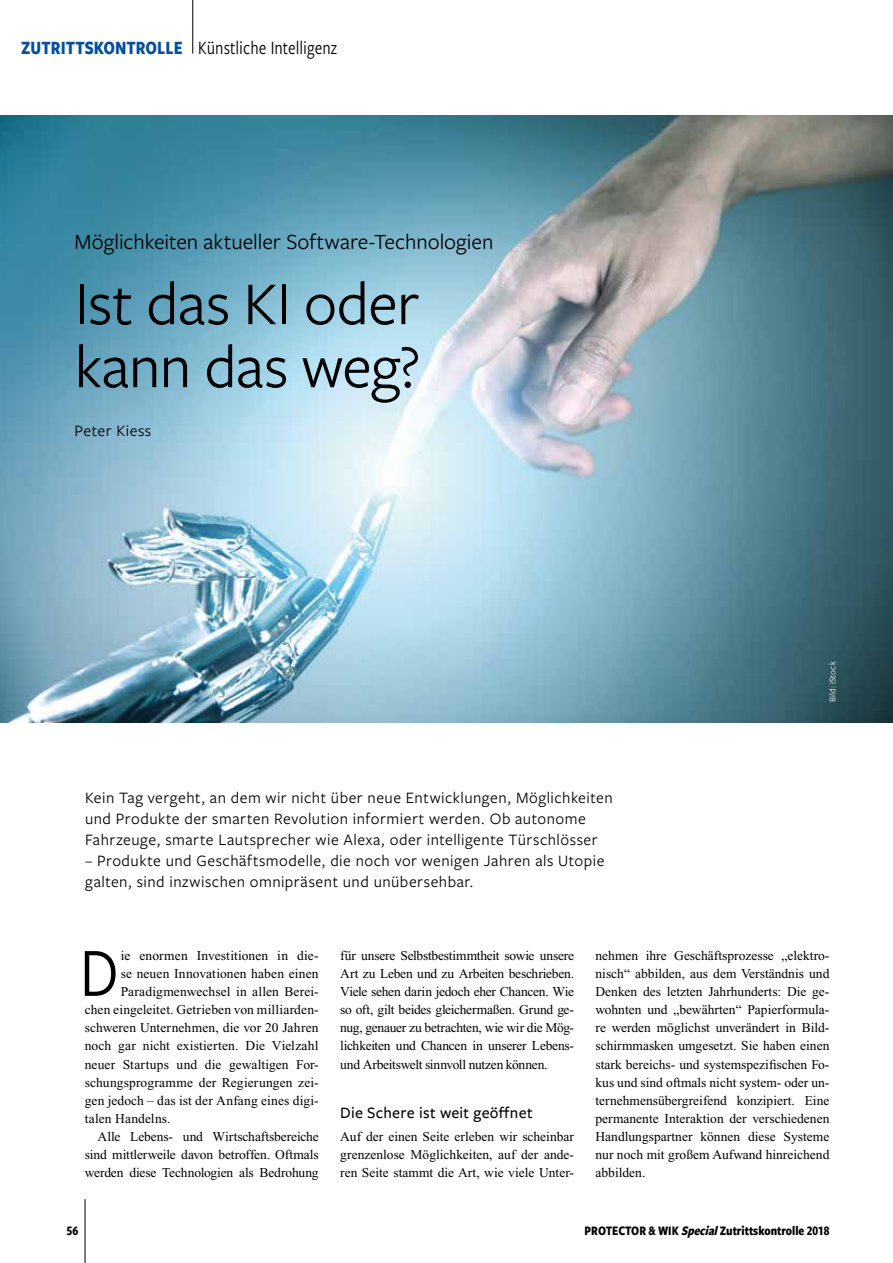
<style>
.page{position:relative;width:893px;height:1263px;background:#fff}
.page>*{position:absolute;margin:0;border:0;box-sizing:border-box;transform-origin:0 0}
.t1{font:71.55px "Freight Sans Cnd Pro";color:#000}
.t2{font:63px/63px "Freight Sans Pro";letter-spacing:-.01em;color:#000}
.t3{font:22.5px "Freight Sans Pro";color:#000}
.t4{font:19.5px "Freight Sans Cnd Pro";color:#000;scale:.95 1}
.t5{font:16.5px/21px "Freight Sans Pro";letter-spacing:.03em;color:#000}
.t6{font:500 16.5px "Freight Sans Pro";letter-spacing:.02em;color:#000}
.t7{font:13.5px/18.1px "Times New Roman";color:#000;text-align:justify}
.t8{font:700 13.5px "Freight Sans Cnd Pro";color:#000;scale:.95 1}
.t9{font:700 13.5px "Freight Sans Cnd Pro";color:#000}
.t10{font:9px "Freight Sans Pro";letter-spacing:.015em;color:#fff}
.s1{font-weight:700;color:#004f9f}
.s2{font-style:italic}
</style>
<div class="page">
<hr style="left:85px;top:1199px;width:1px;height:64px;background:#000">
<img style="left:0;top:116px;width:893px;height:606px">
<hr style="left:192px;top:0;width:1px;height:54px;background:#000">
<h3 class="t4" style="left:21px;top:34px;width:334px"><span class="s1">ZUTRITTSKONTROLLE</span> Künstliche Intelligenz</h3>
<h3 class="t3" style="left:75px;top:226px;width:420px">Möglichkeiten aktueller Software-Technologien</h3>
<h2 class="t2" style="left:75px;top:270px;width:347px">Ist das KI oder kann das weg?</h2>
<p class="t5" style="left:75px;top:419px;width:78px">Peter Kiess</p>
<p class="t5" style="left:85px;top:786px;width:529px">Kein Tag vergeht, an dem wir nicht über neue Entwicklungen, Möglichkeiten und Produkte der smarten Revolution informiert werden. Ob autonome<br>Fahrzeuge, smarte Lautsprecher wie Alexa, oder intelligente Türschlösser</p>
<p class="t5" style="left:85px;top:849px;width:521px">– Produkte und Geschäftsmodelle, die noch vor wenigen Jahren als Utopie galten, sind inzwischen omnipräsent und unübersehbar.</p>
<p class="t10" style="left:826px;top:702px;width:42px;rotate:-90deg">Bild: iStock</p>
<h1 class="t1" style="left:80px;top:925px;width:40px">D</h1>
<p class="t7" style="left:121px;top:946px;width:199px">ie enormen Investitionen in die-</p>
<p class="t7" style="left:121px;top:964px;width:199px">se neuen Innovationen haben einen</p>
<p class="t7" style="left:121px;top:982px;width:199px">Paradigmenwechsel in allen Berei-</p>
<p class="t7" style="left:85px;top:1000px;width:235px">chen eingeleitet. Getrieben von milliarden-</p>
<p class="t7" style="left:85px;top:1019px;width:235px">schweren Unternehmen, die vor 20 Jahren</p>
<p class="t7" style="left:85px;top:1037px;width:235px">noch gar nicht existierten. Die Vielzahl</p>
<p class="t7" style="left:85px;top:1055px;width:235px">neuer Startups und die gewaltigen For-</p>
<p class="t7" style="left:85px;top:1073px;width:235px">schungsprogramme der Regierungen zei-</p>
<p class="t7" style="left:85px;top:1091px;width:235px">gen jedoch – das ist der Anfang eines digi-</p>
<p class="t7" style="left:85px;top:1109px;width:87px">talen Handelns.</p>
<p class="t7" style="left:98px;top:1127px;width:223px">Alle Lebens- und Wirtschaftsbereiche</p>
<p class="t7" style="left:85px;top:1146px;width:235px">sind mittlerweile davon betroffen. Oftmals</p>
<p class="t7" style="left:85px;top:1164px;width:235px">werden diese Technologien als Bedrohung</p>
<p class="t7" style="left:340px;top:946px;width:235px">für unsere Selbstbestimmtheit sowie unsere Art zu Leben und zu Arbeiten beschrieben.<br>Viele sehen darin jedoch eher Chancen. Wie so oft, gilt beides gleichermaßen. Grund ge&shy;nug, genauer zu betrachten, wie wir die Mög&shy;lichkeiten und Chancen in unserer Lebens&shy;und Arbeitswelt sinnvoll nutzen können.</p>
<p class="t6" style="left:340px;top:1101px;width:194px">Die Schere ist weit geöffnet</p>
<p class="t7" style="left:340px;top:1127px;width:235px">Auf der einen Seite erleben wir scheinbar grenzenlose Möglichkeiten, auf der ande&shy;ren Seite stammt die Art, wie viele Unter-</p>
<p class="t7" style="left:595px;top:946px;width:235px">nehmen ihre Geschäftsprozesse „elektro&shy;nisch“ abbilden, aus dem Verständnis und Denken des letzten Jahrhunderts: Die ge&shy;wohnten und „bewährten“ Papierformula&shy;re werden möglichst unverändert in Bild&shy;schirmmasken umgesetzt. Sie haben einen stark bereichs- und systemspezifischen Fo&shy;kus und sind oftmals nicht system- oder un&shy;ternehmensübergreifend konzipiert. Eine permanente Interaktion der verschiedenen Handlungspartner können diese Systeme nur noch mit großem Aufwand hinreichend abbilden.</p>
<p class="t9" style="left:66px;top:1221px;width:13px">56</p>
<p class="t8" style="left:585px;top:1221px;width:259px">PROTECTOR &amp; WIK <span class="s2">Special</span>Zutrittskontrolle 2018</p>
</div>
